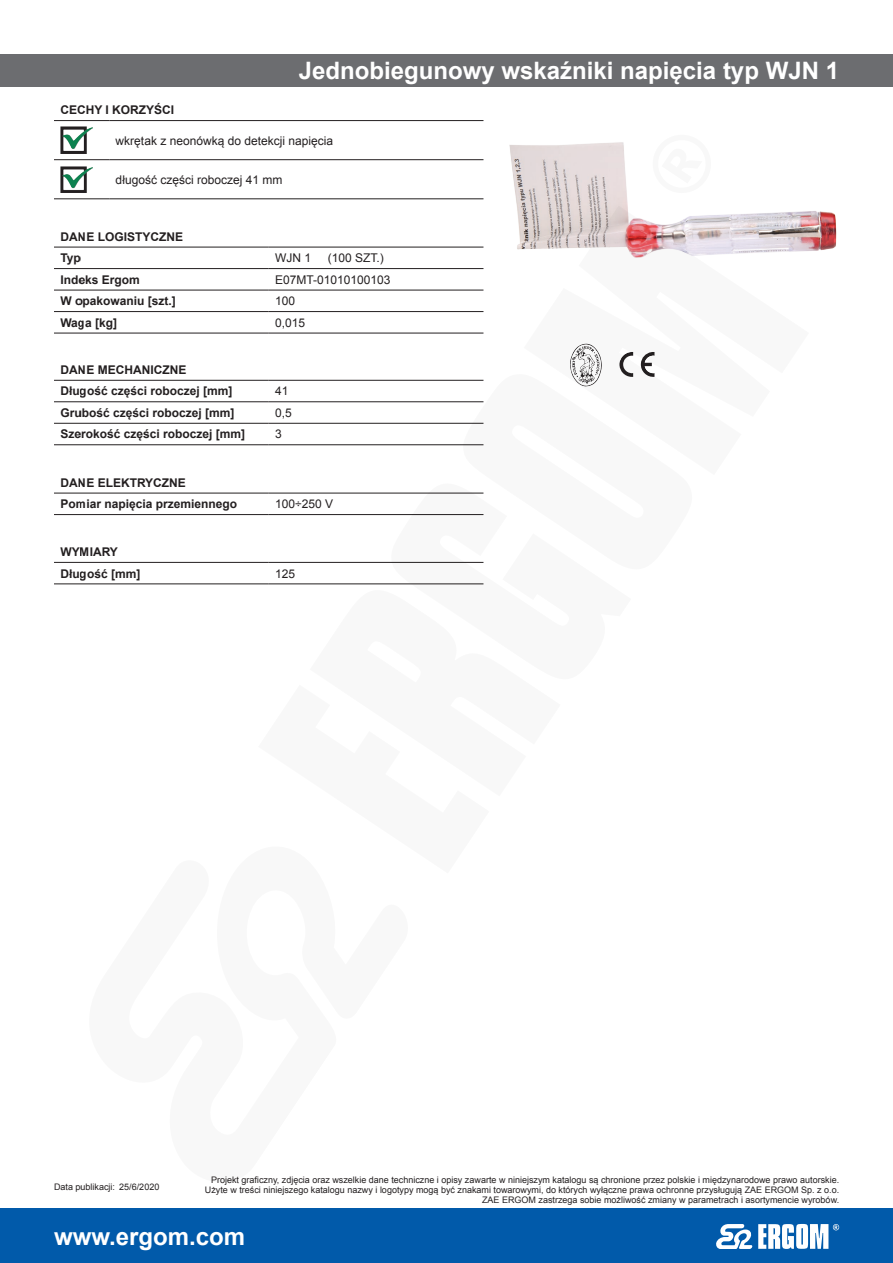
<style>
.page{position:relative;width:893px;height:1263px;background:#fff}
.page>*{position:absolute;margin:0;border:0;box-sizing:border-box;transform-origin:0 0}
.produkt-nazwa{font:700 24px "Arial";color:#fff}
.opis-body-bold{font:700 12px "Arial";color:#231f20}
.opis-body{font:12px "Arial";color:#231f20}
.t1{font:9px/9.8px "Arial";color:#231f20;text-align:right}
</style>
<div class="page">
<div style="left:0;top:1209px;width:893px;height:54px;background:#015aaa"></div>
<svg style="left:716px;top:1224px;width:123px;height:25px"></svg>
<div style="left:0;top:54px;width:893px;height:32px;background:#6c6d70"></div>
<img style="left:509px;top:142px;width:328px;height:109px">
<hr style="left:54px;top:120px;width:55px;height:1px;background:#231f20">
<hr style="left:109px;top:120px;width:374px;height:1px;background:#231f20">
<hr style="left:54px;top:159px;width:55px;height:1px;background:#231f20">
<hr style="left:109px;top:159px;width:374px;height:1px;background:#231f20">
<hr style="left:54px;top:199px;width:55px;height:1px;background:#231f20">
<hr style="left:109px;top:199px;width:374px;height:1px;background:#231f20">
<img style="left:60px;top:127px;width:33px;height:26px">
<img style="left:60px;top:166px;width:33px;height:26px">
<hr style="left:54px;top:247px;width:215px;height:1px;background:#231f20">
<hr style="left:269px;top:247px;width:214px;height:1px;background:#231f20">
<hr style="left:54px;top:268px;width:215px;height:1px;background:#231f20">
<hr style="left:269px;top:268px;width:214px;height:1px;background:#231f20">
<hr style="left:54px;top:290px;width:215px;height:1px;background:#231f20">
<hr style="left:269px;top:290px;width:214px;height:1px;background:#231f20">
<hr style="left:54px;top:311px;width:215px;height:1px;background:#231f20">
<hr style="left:269px;top:311px;width:214px;height:1px;background:#231f20">
<hr style="left:54px;top:333px;width:215px;height:1px;background:#231f20">
<hr style="left:269px;top:333px;width:214px;height:1px;background:#231f20">
<hr style="left:54px;top:562px;width:215px;height:1px;background:#231f20">
<hr style="left:269px;top:562px;width:214px;height:1px;background:#231f20">
<hr style="left:54px;top:584px;width:215px;height:1px;background:#231f20">
<hr style="left:269px;top:584px;width:214px;height:1px;background:#231f20">
<hr style="left:54px;top:493px;width:215px;height:1px;background:#231f20">
<hr style="left:269px;top:493px;width:214px;height:1px;background:#231f20">
<hr style="left:54px;top:514px;width:215px;height:1px;background:#231f20">
<hr style="left:269px;top:514px;width:214px;height:1px;background:#231f20">
<hr style="left:54px;top:380px;width:215px;height:1px;background:#231f20">
<hr style="left:269px;top:380px;width:214px;height:1px;background:#231f20">
<hr style="left:54px;top:401px;width:215px;height:1px;background:#231f20">
<hr style="left:269px;top:401px;width:214px;height:1px;background:#231f20">
<hr style="left:54px;top:423px;width:215px;height:1px;background:#231f20">
<hr style="left:269px;top:423px;width:214px;height:1px;background:#231f20">
<hr style="left:54px;top:444px;width:215px;height:1px;background:#231f20">
<hr style="left:269px;top:444px;width:214px;height:1px;background:#231f20">
<svg style="left:524px;top:206px;width:285px;height:166px"></svg>
<svg style="left:389px;top:492px;width:95px;height:93px"></svg>
<svg style="left:463px;top:372px;width:192px;height:209px"></svg>
<p class="produkt-nazwa" style="left:299px;top:54px;width:542px">Jednobiegunowy wskaźniki napięcia typ WJN 1</p>
<p class="opis-body-bold" style="left:60px;top:102px;width:115px">CECHY I KORZYŚCI</p>
<p class="opis-body" style="left:116px;top:132px;width:219px">wkrętak z neonówką do detekcji napięcia</p>
<p class="opis-body" style="left:116px;top:172px;width:168px">długość części roboczej 41 mm</p>
<p class="opis-body-bold" style="left:60px;top:228px;width:124px">DANE LOGISTYCZNE</p>
<p class="opis-body-bold" style="left:60px;top:250px;width:22px">Typ</p>
<p class="opis-body" style="left:275px;top:250px;width:37px">WJN 1</p>
<p class="opis-body" style="left:328px;top:250px;width:58px">(100 SZT.)</p>
<p class="opis-body-bold" style="left:60px;top:271px;width:81px">Indeks Ergom</p>
<p class="opis-body" style="left:275px;top:272px;width:117px">E07MT-01010100103</p>
<p class="opis-body-bold" style="left:60px;top:293px;width:117px">W opakowaniu [szt.]</p>
<p class="opis-body" style="left:275px;top:293px;width:22px">100</p>
<p class="opis-body-bold" style="left:60px;top:314px;width:58px">Waga [kg]</p>
<p class="opis-body" style="left:275px;top:315px;width:32px">0,015</p>
<p class="opis-body-bold" style="left:60px;top:362px;width:127px">DANE MECHANICZNE</p>
<p class="opis-body-bold" style="left:60px;top:383px;width:174px">Długość części roboczej [mm]</p>
<p class="opis-body" style="left:275px;top:383px;width:15px">41</p>
<p class="opis-body-bold" style="left:60px;top:405px;width:176px">Grubość części roboczej [mm]</p>
<p class="opis-body" style="left:275px;top:405px;width:18px">0,5</p>
<p class="opis-body-bold" style="left:60px;top:426px;width:186px">Szerokość części roboczej [mm]</p>
<p class="opis-body" style="left:275px;top:426px;width:8px">3</p>
<p class="opis-body-bold" style="left:60px;top:474px;width:127px">DANE ELEKTRYCZNE</p>
<p class="opis-body-bold" style="left:60px;top:496px;width:178px">Pomiar napięcia przemiennego</p>
<p class="opis-body" style="left:275px;top:496px;width:59px">100÷250 V</p>
<p class="opis-body-bold" style="left:60px;top:544px;width:59px">WYMIARY</p>
<p class="opis-body-bold" style="left:60px;top:565px;width:82px">Długość [mm]</p>
<p class="opis-body" style="left:275px;top:565px;width:22px">125</p>
<p class="t1" style="left:54px;top:1182px;width:107px">Data publikacji: 25/6/2020</p>
<p class="t1" style="left:205px;top:1175px;width:636px">Projekt graficzny, zdjęcia oraz wszelkie dane techniczne i opisy zawarte w niniejszym katalogu są chronione przez polskie i międzynarodowe prawo autorskie.<br>Użyte w treści niniejszego katalogu nazwy i logotypy mogą być znakami towarowymi, do których wyłączne prawa ochronne przysługują ZAE ERGOM Sp. z o.o.<br>ZAE ERGOM zastrzega sobie możliwość zmiany w parametrach i asortymencie wyrobów.</p>
<h1 class="produkt-nazwa" style="left:54px;top:1220px;width:193px">www.ergom.com</h1>
</div>
